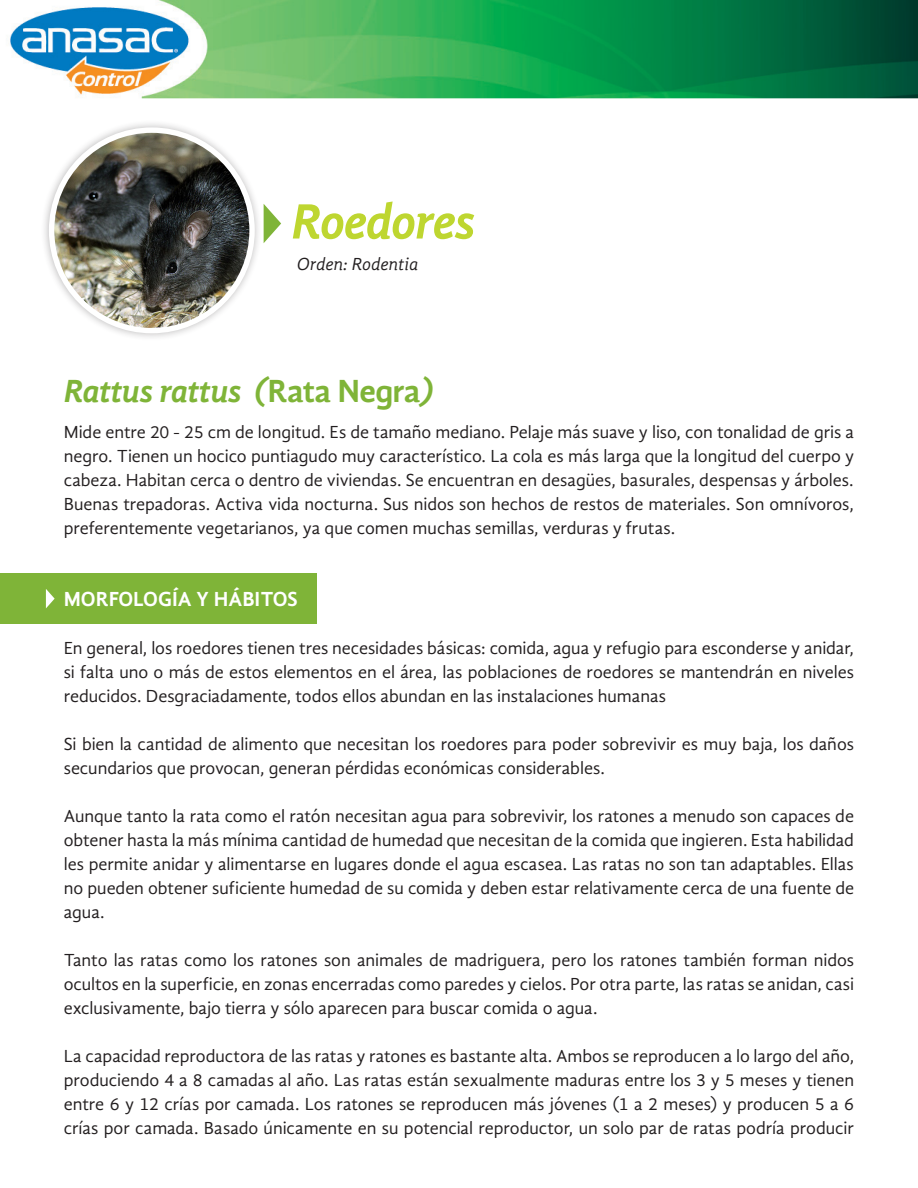
<style>
.page{position:relative;width:918px;height:1188px;background:#fff}
.page>*{position:absolute;margin:0;border:0;box-sizing:border-box;transform-origin:0 0}
.t1{font:italic 700 51px "Gandhi Sans";letter-spacing:-.035em;color:#bed630}
.t2{font:italic 700 33px "Gandhi Sans";letter-spacing:-.02em;color:#7fb438}
.t3{font:700 21px "Gandhi Sans";color:#fff}
.t4{font:18px/24px "Gandhi Sans";letter-spacing:-.005em;color:#231f20;text-align:justify}
.t5{font:italic 18px "Gandhi Sans";letter-spacing:-.01em;color:#231f20}
.s1{font-style:normal}
</style>
<div class="page">
<img style="left:10px;top:0;width:908px;height:99px">
<div style="left:0;top:573px;width:317px;height:50px;background:#7fb438"></div>
<svg style="left:46px;top:589px;width:9px;height:19px"></svg>
<div style="left:41px;top:119px;width:222px;height:222px;background:#231f20;opacity:.3"></div>
<img style="left:52px;top:130px;width:200px;height:201px;border-radius:100px">
<div style="left:49px;top:127px;width:206px;height:206px;border:5px solid #fff;border-radius:50%"></div>
<svg style="left:264px;top:204px;width:17px;height:39px"></svg>
<p class="t1" style="left:291px;top:192px;width:186px">Roedores</p>
<p class="t5" style="left:297px;top:254px;width:123px">Orden: Rodentia</p>
<p class="t2" style="left:64px;top:372px;width:372px">Rattus rattus (<span class="s1">Rata Negra</span>)</p>
<p class="t4" style="left:64px;top:420px;width:792px">Mide entre 20 - 25 cm de longitud. Es de tamaño mediano. Pelaje más suave y liso, con tonalidad de gris a negro. Tienen un hocico puntiagudo muy característico. La cola es más larga que la longitud del cuerpo y cabeza. Habitan cerca o dentro de viviendas. Se encuentran en desagües, basurales, despensas y árboles.</p>
<p class="t4" style="left:64px;top:492px;width:792px">Buenas trepadoras. Activa vida nocturna. Sus nidos son hechos de restos de materiales. Son omnívoros, preferentemente vegetarianos, ya que comen muchas semillas, verduras y frutas.</p>
<p class="t3" style="left:64px;top:587px;width:235px">MORFOLOGÍA Y HÁBITOS</p>
<p class="t4" style="left:64px;top:636px;width:792px">En general, los roedores tienen tres necesidades básicas: comida, agua y refugio para esconderse y anidar, si falta uno o más de estos elementos en el área, las poblaciones de roedores se mantendrán en niveles reducidos. Desgraciadamente, todos ellos abundan en las instalaciones humanas</p>
<p class="t4" style="left:64px;top:732px;width:792px">Si bien la cantidad de alimento que necesitan los roedores para poder sobrevivir es muy baja, los daños secundarios que provocan, generan pérdidas económicas considerables.</p>
<p class="t4" style="left:64px;top:804px;width:792px">Aunque tanto la rata como el ratón necesitan agua para sobrevivir, los ratones a menudo son capaces de obtener hasta la más mínima cantidad de humedad que necesitan de la comida que ingieren. Esta habilidad les permite anidar y alimentarse en lugares donde el agua escasea. Las ratas no son tan adaptables. Ellas no pueden obtener suficiente humedad de su comida y deben estar relativamente cerca de una fuente de agua.</p>
<p class="t4" style="left:64px;top:948px;width:792px">Tanto las ratas como los ratones son animales de madriguera, pero los ratones también forman nidos ocultos en la superficie, en zonas encerradas como paredes y cielos. Por otra parte, las ratas se anidan, casi exclusivamente, bajo tierra y sólo aparecen para buscar comida o agua.</p>
<p class="t4" style="left:64px;top:1044px;width:792px">La capacidad reproductora de las ratas y ratones es bastante alta. Ambos se reproducen a lo largo del año, produciendo 4 a 8 camadas al año. Las ratas están sexualmente maduras entre los 3 y 5 meses y tienen entre 6 y 12 crías por camada. Los ratones se reproducen más jóvenes (1 a 2 meses) y producen 5 a 6 crías por camada. Basado únicamente en su potencial reproductor, un solo par de ratas podría producir</p>
</div>
